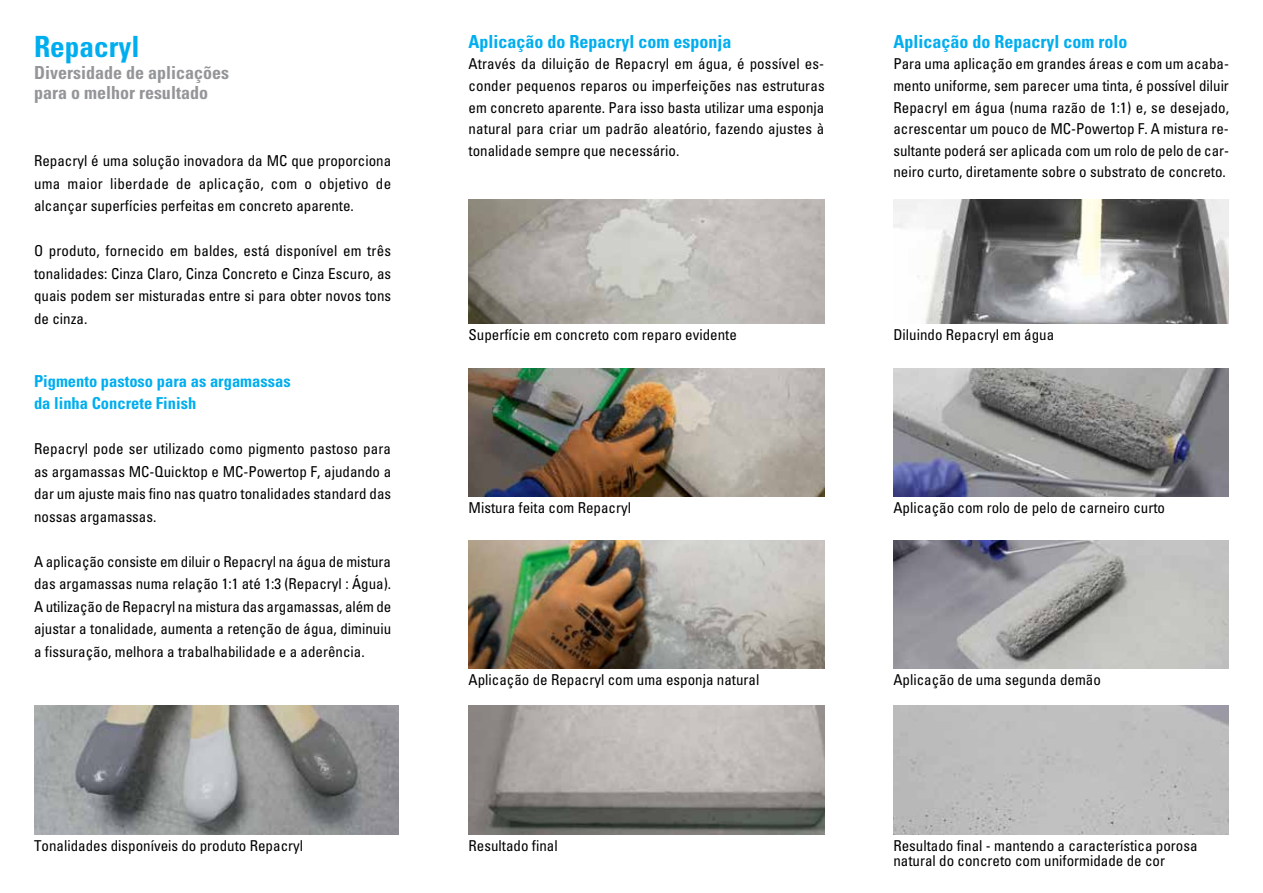
<style>
.page{position:relative;width:1263px;height:893px;background:#fff}
.page>*{position:absolute;margin:0;border:0;box-sizing:border-box;transform-origin:0 0}
.t1{font:700 condensed 29.25px "Univers";color:#00aeef}
.t2{font:700 condensed 18px "Univers";color:#00aeef}
.t3{font:700 condensed 18px/19.5px "Univers";color:#939598}
.t4{font:700 condensed 16.5px/22.5px "Univers";color:#00aeef}
.t5{font:condensed 15px/22.5px "Univers";color:#000;text-align:justify}
</style>
<div class="page">
<img style="left:468px;top:199px;width:356px;height:125px">
<img style="left:893px;top:199px;width:336px;height:125px">
<img style="left:468px;top:369px;width:356px;height:128px">
<img style="left:468px;top:540px;width:356px;height:129px">
<img style="left:893px;top:369px;width:336px;height:128px">
<img style="left:893px;top:540px;width:336px;height:129px">
<img style="left:468px;top:706px;width:356px;height:128px">
<img style="left:34px;top:706px;width:364px;height:128px">
<div style="left:893px;top:706px;width:336px;height:128px;background:#bebebe"></div>
<h1 class="t1" style="left:34px;top:28px;width:107px">Repacryl</h1>
<p class="t3" style="left:34px;top:63px;width:196px">Diversidade de aplicações para o melhor resultado</p>
<p class="t5" style="left:34px;top:149px;width:359px">Repacryl é uma solução inovadora da MC que proporciona uma maior liberdade de aplicação, com o objetivo de alcançar superfícies perfeitas em concreto aparente.</p>
<p class="t5" style="left:34px;top:239px;width:359px">O produto, fornecido em baldes, está disponível em três tonalidades: Cinza Claro, Cinza Concreto e Cinza Escuro, as quais podem ser misturadas entre si para obter novos tons de cinza.</p>
<p class="t4" style="left:34px;top:369px;width:258px">Pigmento pastoso para as argamassas da linha Concrete Finish</p>
<p class="t5" style="left:34px;top:437px;width:359px">Repacryl pode ser utilizado como pigmento pastoso para as argamassas MC-Quicktop e MC-Powertop F, ajudando a dar um ajuste mais fino nas quatro tonalidades standard das nossas argamassas.</p>
<p class="t5" style="left:34px;top:550px;width:359px">A aplicação consiste em diluir o Repacryl na água de mistura das argamassas numa relação 1:1 até 1:3 (Repacryl : Água).<br>A utilização de Repacryl na mistura das argamassas, além de ajustar a tonalidade, aumenta a retenção de água, diminuiu a fissuração, melhora a trabalhabilidade e a aderência.</p>
<p class="t2" style="left:468px;top:30px;width:264px">Aplicação do Repacryl com esponja</p>
<p class="t5" style="left:468px;top:53px;width:358px;line-height:21.6px">Através da diluição de Repacryl em água, é possível es&shy;conder pequenos reparos ou imperfeições nas estruturas em concreto aparente. Para isso basta utilizar uma esponja natural para criar um padrão aleatório, fazendo ajustes à tonalidade sempre que necessário.</p>
<p class="t2" style="left:893px;top:30px;width:235px">Aplicação do Repacryl com rolo</p>
<p class="t5" style="left:893px;top:53px;width:337px;line-height:21.6px">Para uma aplicação em grandes áreas e com um acaba&shy;mento uniforme, sem parecer uma tinta, é possível diluir Repacryl em água (numa razão de 1:1) e, se desejado, acrescentar um pouco de MC-Powertop F. A mistura re&shy;sultante poderá ser aplicada com um rolo de pelo de car&shy;neiro curto, diretamente sobre o substrato de concreto.</p>
<p class="t5" style="left:468px;top:323px;width:270px">Superfície em concreto com reparo evidente</p>
<p class="t5" style="left:893px;top:323px;width:162px">Diluindo Repacryl em água</p>
<p class="t5" style="left:468px;top:496px;width:164px">Mistura feita com Repacryl</p>
<p class="t5" style="left:468px;top:668px;width:292px">Aplicação de Repacryl com uma esponja natural</p>
<p class="t5" style="left:893px;top:496px;width:273px">Aplicação com rolo de pelo de carneiro curto</p>
<p class="t5" style="left:893px;top:668px;width:209px">Aplicação de uma segunda demão</p>
<p class="t5" style="left:34px;top:834px;width:271px">Tonalidades disponíveis do produto Repacryl</p>
<p class="t5" style="left:468px;top:834px;width:91px">Resultado final</p>
<p class="t5" style="left:893px;top:837px;width:306px;line-height:15.5px">Resultado final - mantendo a característica porosa natural do concreto com uniformidade de cor</p>
</div>
